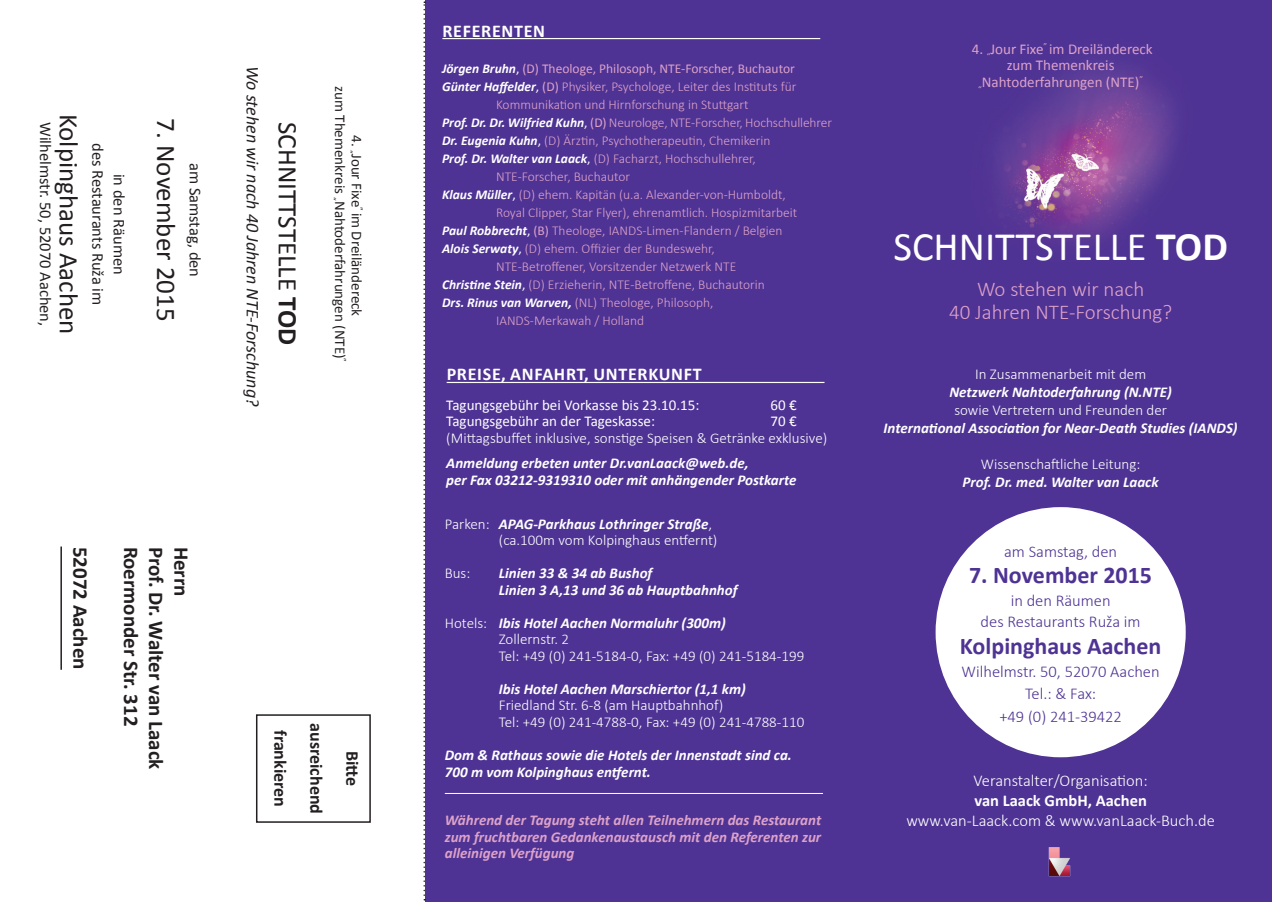
<style>
.page{position:relative;width:1272px;height:902px;background:#fff}
.page>*{position:absolute;margin:0;border:0;box-sizing:border-box;transform-origin:0 0}
.t1{font:40.5px "Calibri";color:#fff}
.t2{font:27px "Calibri";color:#231f20}
.t3{font:700 24px "Calibri";color:#4e3394}
.t4{font:700 21px "Calibri";color:#231f20}
.t5{font:300 21px/22.5px "Calibri";color:#dda2c8;text-align:center}
.t6{font:italic 18px "Calibri";color:#231f20}
.t7{font:700 18px "Calibri";letter-spacing:.04em;color:#fff}
.t8{font:700 18px/36px "Calibri";color:#231f20;text-align:center}
.t9{font:300 16.5px/22.5px "Calibri";color:#4e3394;text-align:center}
.t10{font:16.5px/21.6px "Calibri";color:#231f20;text-align:center}
.t11{font:300 16.5px "Calibri";color:#fff}
.t12{font:700 16.5px "Calibri";color:#fff}
.t13{font:300 15px/16.5px "Calibri";color:#fff}
.t14{font:italic 700 15px/16.5px "Calibri";color:#fff}
.t15{font:italic 700 15px/16.5px "Calibri";color:#dda2c8;text-align:justify}
.t16{font:15px "Calibri";color:#fff}
.t17{font:15px/16.5px "Calibri";color:#dda2c8;text-align:center}
.t18{font:15px/16.5px "Calibri";color:#231f20;text-align:center}
.t19{font:300 13.5px "Calibri";color:#dda2c8}
.t20{font:13.5px "Calibri";color:#dda2c8}
.s1{font-weight:700}
.s2{font-weight:700;font-style:italic;color:#fff}
.s3{color:#fff}
.s4{font-weight:400;color:#fff}
.s5{font-weight:400}
.s6{font-weight:700;font-style:italic}
</style>
<div class="page">
<div style="left:425px;top:0;width:846px;height:901px;background:#4e3394"></div>
<img style="left:997px;top:67px;width:177px;height:176px">
<hr style="left:442px;top:38px;width:378px;height:1px;background:#fff">
<hr style="left:445px;top:793px;width:378px;height:1px;background:#fff">
<hr style="left:446px;top:382px;width:378px;height:1px;background:#fff">
<svg style="left:423px;top:2px;width:2px;height:898px"></svg>
<hr style="left:60px;top:546px;width:2px;height:123px;background:#231f20">
<div style="left:256px;top:714px;width:115px;height:108px;border:2px solid #231f20"></div>
<div style="left:935px;top:507px;width:250px;height:250px;background:#fff;border-radius:50%"></div>
<img style="left:1048px;top:847px;width:23px;height:30px">
<h2 class="t2" style="left:86px;top:113px;width:222px;rotate:90deg">Kolpinghaus Aachen</h2>
<p class="t10" style="left:56px;top:122px;width:206px;rotate:90deg">Wilhelmstr. 50, 52070 Aachen,</p>
<p class="t10" style="left:130px;top:143px;width:164px;rotate:90deg">in den Räumen<br>des Restaurants Ruža im</p>
<h2 class="t2" style="left:183px;top:118px;width:205px;rotate:90deg">7. November 2015</h2>
<p class="t10" style="left:206px;top:163px;width:116px;rotate:90deg">am Samstag, den</p>
<h3 class="t6" style="left:265px;top:66px;width:342px;rotate:90deg">Wo stehen wir nach 40 Jahren NTE-Forschung?</h3>
<h2 class="t2" style="left:305px;top:122px;width:224px;rotate:90deg">SCHNITTSTELLE <span class="s1">TOD</span></h2>
<p class="t18" style="left:365px;top:86px;width:277px;rotate:90deg">4. <sub>“</sub>Jour Fixe<sup>”</sup> im Dreiländereck<br>zum Themenkreis <sub>“</sub>Nahtoderfahrungen (NTE)<sup>”</sup></p>
<h3 class="t4" style="left:94px;top:546px;width:124px;rotate:90deg">52072 Aachen</h3>
<h3 class="t4" style="left:144px;top:546px;width:181px;rotate:90deg">Roermonder Str. 312</h3>
<h3 class="t4" style="left:170px;top:546px;width:224px;rotate:90deg">Prof. Dr. Walter van Laack</h3>
<h3 class="t4" style="left:195px;top:546px;width:52px;rotate:90deg">Herrn</h3>
<h3 class="t8" style="left:370px;top:723px;width:92px;rotate:90deg">Bitte ausreichend frankieren</h3>
<h3 class="t7" style="left:442px;top:19px;width:104px">REFERENTEN</h3>
<p class="t20" style="left:442px;top:59px;width:354px"><span class="s2">Jörgen Bruhn</span><span class="s3">,</span> (D) Theologe, Philosoph, NTE-Forscher, Buchautor</p>
<p class="t19" style="left:442px;top:78px;width:356px"><span class="s2">Günter Haffelder</span><span class="s4">,</span> <span class="s5">(D)</span> Physiker, Psychologe, Leiter des Instituts für</p>
<p class="t19" style="left:496px;top:96px;width:254px">Kommunikation und Hirnforschung in Stuttgart</p>
<p class="t19" style="left:442px;top:114px;width:391px"><span class="s2">Prof. Dr. Dr. Wilfried Kuhn</span><span class="s4">,</span> <span class="s5">(D)</span> Neurologe, NTE-Forscher, Hochschullehrer</p>
<p class="t19" style="left:442px;top:132px;width:330px"><span class="s2">Dr. Eugenia Kuhn</span><span class="s4">,</span> (D) Ärztin, Psychotherapeutin, Chemikerin</p>
<p class="t19" style="left:442px;top:150px;width:315px"><span class="s2">Prof. Dr. Walter van Laack</span><span class="s4">,</span> (D) Facharzt, Hochschullehrer,</p>
<p class="t19" style="left:496px;top:168px;width:135px">NTE-Forscher, Buchautor</p>
<p class="t19" style="left:442px;top:186px;width:345px"><span class="s2">Klaus Müller</span><span class="s4">,</span> (D) ehem. Kapitän (u.a. Alexander-von-Humboldt,</p>
<p class="t19" style="left:496px;top:204px;width:302px">Royal Clipper, Star Flyer), ehrenamtlich. Hospizmitarbeit</p>
<p class="t19" style="left:442px;top:222px;width:342px"><span class="s2">Paul Robbrecht</span><span class="s4">,</span> <span class="s5">(B)</span> Theologe, IANDS-Limen-Flandern / Belgien</p>
<p class="t19" style="left:442px;top:240px;width:274px"><span class="s2">Alois Serwaty</span><span class="s4">,</span> (D) ehem. Offizier der Bundeswehr,</p>
<p class="t19" style="left:496px;top:258px;width:242px">NTE-Betroffener, Vorsitzender Netzwerk NTE</p>
<p class="t19" style="left:442px;top:276px;width:324px"><span class="s2">Christine Stein</span><span class="s4">,</span> (D) Erzieherin, NTE-Betroffene, Buchautorin</p>
<p class="t19" style="left:442px;top:294px;width:273px"><span class="s2">Drs. Rinus van Warven,</span> (NL) Theologe, Philosoph,</p>
<p class="t19" style="left:496px;top:312px;width:149px">IANDS-Merkawah / Holland</p>
<h3 class="t7" style="left:446px;top:363px;width:256px">PREISE, ANFAHRT, UNTERKUNFT</h3>
<p class="t16" style="left:446px;top:395px;width:255px">Tagungsgebühr bei Vorkasse bis 23.10.15:</p>
<p class="t16" style="left:770px;top:395px;width:28px">60 €</p>
<p class="t16" style="left:446px;top:412px;width:210px">Tagungsgebühr an der Tageskasse:</p>
<p class="t16" style="left:770px;top:412px;width:28px">70 €</p>
<p class="t13" style="left:446px;top:429px;width:382px">(Mittagsbuffet inklusive, sonstige Speisen &amp; Getränke exklusive)</p>
<p class="t14" style="left:446px;top:455px;width:352px">Anmeldung erbeten unter Dr.vanLaack@web.de,<br>per Fax 03212-9319310 oder mit anhängender Postkarte</p>
<p class="t13" style="left:499px;top:515px;width:220px;text-indent:-54px">Parken: <span class="s6">APAG-Parkhaus Lothringer Straße</span>, (ca.100m vom Kolpinghaus entfernt)</p>
<p class="t13" style="left:445px;top:565px;width:27px">Bus:</p>
<p class="t14" style="left:499px;top:565px;width:240px">Linien 33 &amp; 34 ab Bushof<br>Linien 3 A,13 und 36 ab Hauptbahnhof</p>
<p class="t13" style="left:499px;top:614px;width:307px;text-indent:-54px">Hotels: <span class="s6">Ibis Hotel Aachen Normaluhr (300m)<br></span>Zollernstr. 2<br>Tel: +49 (0) 241-5184-0, Fax: +49 (0) 241-5184-199</p>
<p class="t14" style="left:499px;top:680px;width:248px">Ibis Hotel Aachen Marschiertor (1,1 km)</p>
<p class="t13" style="left:499px;top:697px;width:307px">Friedland Str. 6-8 (am Hauptbahnhof)<br>Tel: +49 (0) 241-4788-0, Fax: +49 (0) 241-4788-110</p>
<p class="t14" style="left:445px;top:746px;width:348px">Dom &amp; Rathaus sowie die Hotels der Innenstadt sind ca.<br>700 m vom Kolpinghaus entfernt.</p>
<p class="t15" style="left:445px;top:812px;width:378px">Während der Tagung steht allen Teilnehmern das Restaurant zum fruchtbaren Gedankenaustausch mit den Referenten zur alleinigen Verfügung</p>
<p class="t17" style="left:971px;top:41px;width:182px">4. <sub>“</sub>Jour Fixe<sup>”</sup> im Dreiländereck zum Themenkreis <sub>“</sub>Nahtoderfahrungen (NTE)<sup>”</sup></p>
<h1 class="t1" style="left:893px;top:221px;width:336px">SCHNITTSTELLE <span class="s1">TOD</span></h1>
<h3 class="t5" style="left:949px;top:278px;width:224px">Wo stehen wir nach<br>40 Jahren NTE-Forschung?</h3>
<p class="t13" style="left:975px;top:365px;width:173px">In Zusammenarbeit mit dem</p>
<p class="t14" style="left:949px;top:384px;width:224px">Netzwerk Nahtoderfahrung (N.NTE)</p>
<p class="t13" style="left:954px;top:401px;width:214px">sowie Vertretern und Freunden der</p>
<p class="t14" style="left:883px;top:420px;width:355px">International Association for Near-Death Studies (IANDS)</p>
<p class="t13" style="left:980px;top:455px;width:161px">Wissenschaftliche Leitung:</p>
<p class="t14" style="left:962px;top:474px;width:198px">Prof. Dr. med. Walter van Laack</p>
<p class="t9" style="left:1004px;top:540px;width:114px">am Samstag, den</p>
<h3 class="t3" style="left:969px;top:559px;width:184px">7. November 2015</h3>
<p class="t9" style="left:980px;top:590px;width:161px;line-height:21px">in den Räumen<br>des Restaurants Ruža im</p>
<h3 class="t3" style="left:959px;top:630px;width:203px">Kolpinghaus Aachen</h3>
<p class="t9" style="left:961px;top:659px;width:199px">Wilhelmstr. 50, 52070 Aachen<br>Tel.: &amp; Fax:<br>+49 (0) 241-39422</p>
<p class="t11" style="left:973px;top:770px;width:176px">Veranstalter/Organisation:</p>
<p class="t12" style="left:974px;top:789px;width:174px">van Laack GmbH, Aachen</p>
<p class="t11" style="left:906px;top:809px;width:310px">www.van-Laack.com &amp; www.vanLaack-Buch.de</p>
</div>
